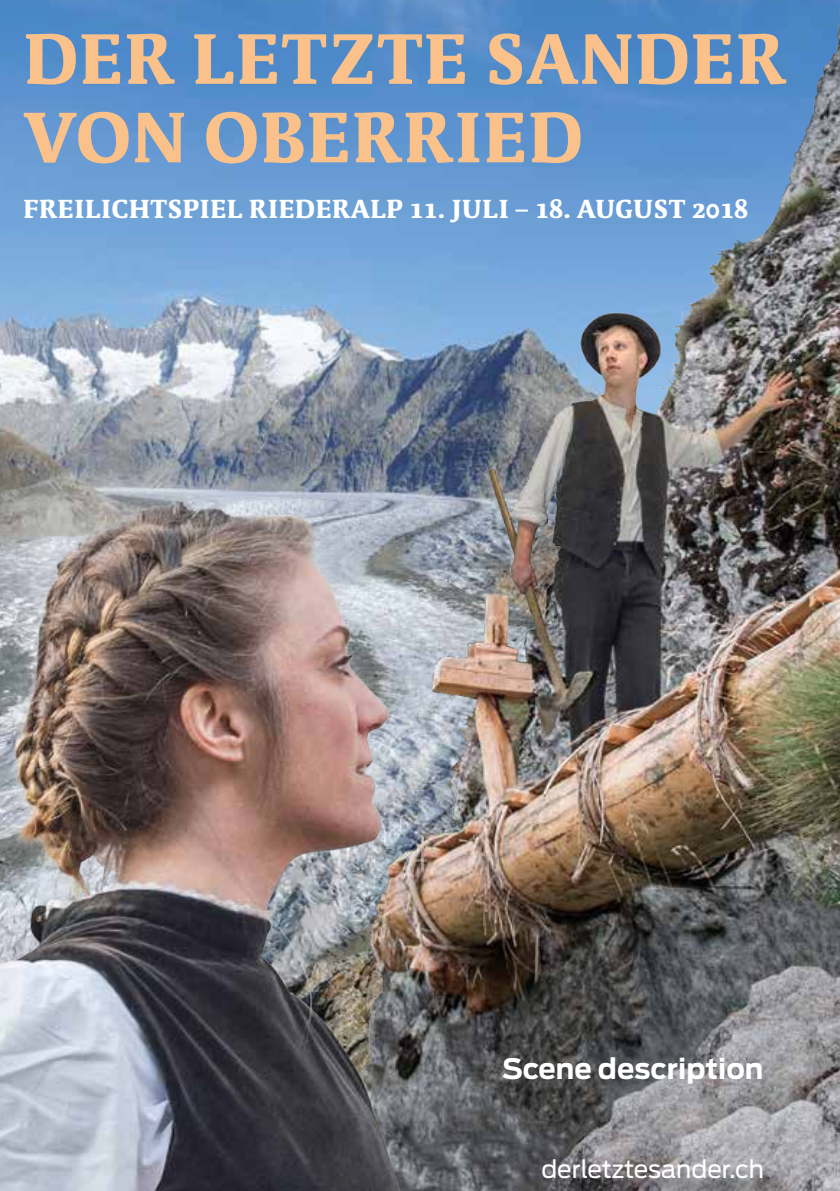
<style>
.page{position:relative;width:840px;height:1191px;background:#fff}
.page>*{position:absolute;margin:0;border:0;box-sizing:border-box;transform-origin:0 0}
.t1{font:800 65.4px/78.4px "Parable";color:#fac28a}
.t2{font:700 28px "Antenna";color:#fff}
.t3{font:24.2px "Antenna";color:#fff}
.t4{font:800 24px "Parable";color:#fff}
</style>
<div class="page">
<img style="left:0;top:0;width:82px;height:464px">
<img style="left:82px;top:0;width:757px;height:1191px">
<img style="left:0;top:464px;width:436px;height:727px">
<div style="left:545px;top:1162px;width:242px;height:29px;background:#000;opacity:.75"></div>
<h1 class="t1" style="left:23px;top:19px;width:764px">DER LETZTE SANDER<br>VON OBERRIED</h1>
<p class="t4" style="left:23px;top:193px;width:726px">FREILICHTSPIEL RIEDERALP 11. JULI – 18. AUGUST 2018</p>
<p class="t2" style="left:502px;top:1051px;width:262px">Scene description</p>
<p class="t3" style="left:541px;top:1154px;width:224px">derletztesander.ch</p>
</div>
